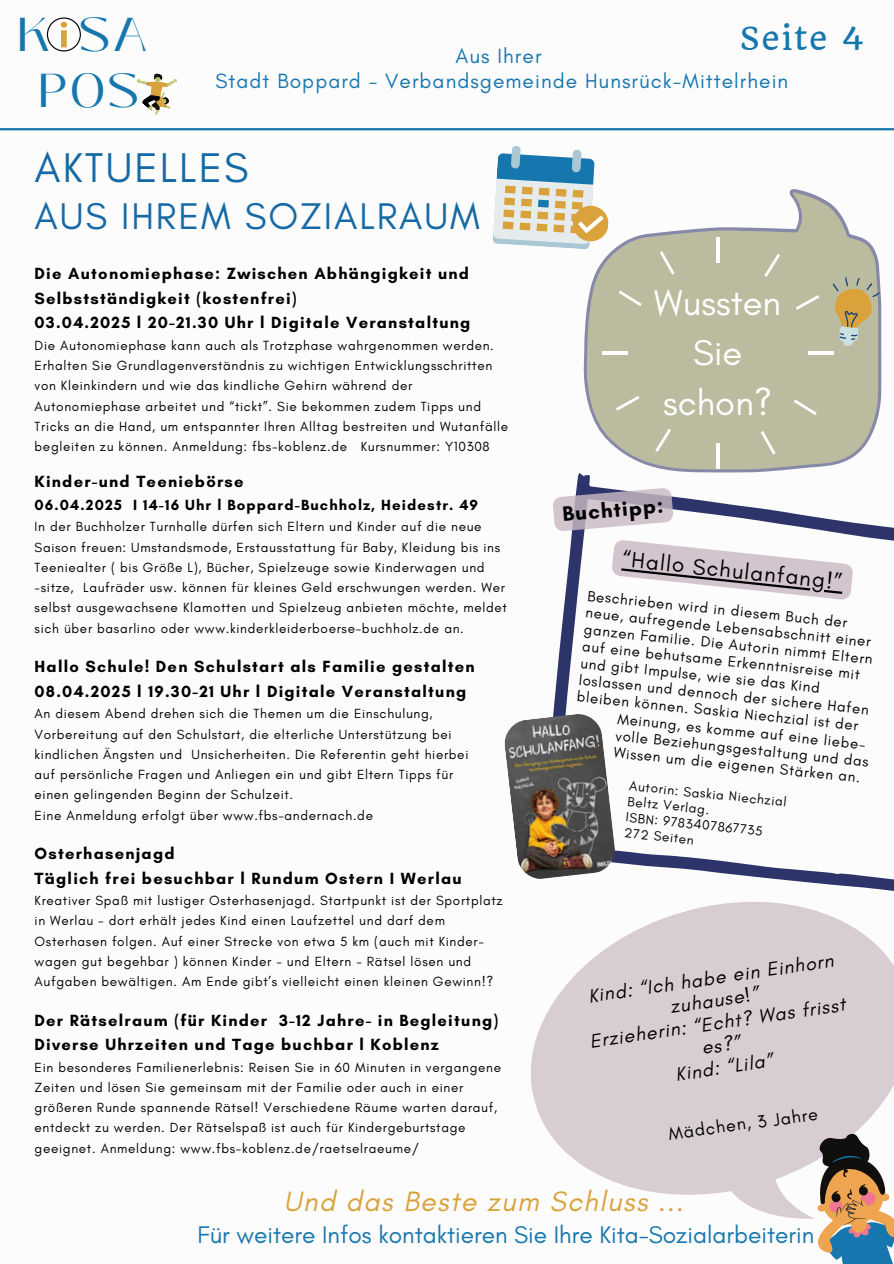
<style>
.page{position:relative;width:894px;height:1264px;background:#fff}
.page>*{position:absolute;margin:0;border:0;box-sizing:border-box;transform-origin:0 0}
.t1{font:47.4px/55.9px "Black Mango";color:#1677af;text-align:center}
.t2{font:42.3px "Glacial Indifference";letter-spacing:.05em;color:#1569a5}
.t3{font:37.8px "Glacial Indifference";letter-spacing:.05em;color:#1569a5}
.t4{font:36.3px/50.1px "Glacial Indifference";color:#fff;text-align:center}
.t5{font:31.35px "Quando";letter-spacing:.05em;color:#1677af}
.t6{font:italic 28.5px "Glacial Indifference";letter-spacing:.05em;color:#d9a23b}
.t7{font:24.45px "Glacial Indifference";color:#1677af}
.t8{font:22.5px "Glacial Indifference";color:#000}
.t9{font:700 21.15px "Glacial Indifference";color:#000}
.t10{font:21px/24.8px "Glacial Indifference";letter-spacing:.05em;color:#1677af;text-align:center}
.t11{font:italic 19.5px/22.5px "Glacial Indifference";color:#000;text-align:center}
.t12{font:18px "Glacial Indifference";color:#000}
.t13{font:700 16.5px/24.8px "Glacial Indifference";letter-spacing:.075em;color:#000}
.t14{font:15px "Glacial Indifference";color:#000}
.t15{font:700 15px "Glacial Indifference";letter-spacing:.075em;color:#000}
.t16{font:13.5px/20.2px "Glacial Indifference";letter-spacing:.05em;color:#000}
</style>
<div class="page">
<svg style="left:553px;top:473px;width:340px;height:409px"></svg>
<svg style="left:583px;top:189px;width:298px;height:283px;fill:#bbbb9f"></svg>
<hr style="left:716px;top:443px;width:3px;height:26px;background:#fff">
<hr style="left:716px;top:237px;width:3px;height:26px;background:#fff">
<hr style="left:601px;top:351px;width:26px;height:3px;background:#fff">
<hr style="left:807px;top:351px;width:26px;height:3px;background:#fff">
<svg style="left:655px;top:428px;width:16px;height:24px"></svg>
<svg style="left:764px;top:254px;width:16px;height:23px"></svg>
<svg style="left:618px;top:290px;width:23px;height:16px"></svg>
<svg style="left:793px;top:399px;width:23px;height:16px"></svg>
<svg style="left:615px;top:396px;width:24px;height:15px"></svg>
<svg style="left:795px;top:295px;width:24px;height:15px"></svg>
<svg style="left:659px;top:251px;width:15px;height:24px"></svg>
<svg style="left:760px;top:431px;width:15px;height:23px"></svg>
<svg style="left:553px;top:488px;width:120px;height:43px"></svg>
<svg style="left:530px;top:882px;width:363px;height:337px;fill:#d9cdd4"></svg>
<svg style="left:814px;top:1130px;width:79px;height:133px"></svg>
<svg style="left:493px;top:146px;width:116px;height:104px"></svg>
<svg style="left:830px;top:276px;width:50px;height:70px"></svg>
<hr style="left:0;top:128px;width:893px;height:2px;background:#1677af">
<svg style="left:136px;top:74px;width:41px;height:42px"></svg>
<div style="left:47px;top:17px;width:34px;height:34px;border:1px solid #000;border-radius:50%"></div>
<svg style="left:61px;top:22px;width:6px;height:25px"></svg>
<img style="left:504px;top:712px;width:112px;height:168px">
<svg style="left:611px;top:539px;width:241px;height:60px"></svg>
<h1 class="t1" style="left:17px;top:8px;width:132px">K SA<br>POS</h1>
<h3 class="t5" style="left:739px;top:19px;width:126px">Seite 4</h3>
<h3 class="t10" style="left:215px;top:44px;width:574px">Aus Ihrer<br>Stadt Boppard - Verbandsgemeinde Hunsrück-Mittelrhein</h3>
<h2 class="t2" style="left:35px;top:145px;width:215px">AKTUELLES</h2>
<h3 class="t3" style="left:35px;top:195px;width:446px">AUS IHREM SOZIALRAUM</h3>
<p class="t13" style="left:35px;top:261px;width:437px">Die Autonomiephase: Zwischen Abhängigkeit und<br>Selbstständigkeit (kostenfrei)<br>03.04.2025 l 20-21.30 Uhr l Digitale Veranstaltung</p>
<p class="t16" style="left:35px;top:335px;width:475px">Die Autonomiephase kann auch als Trotzphase wahrgenommen werden.<br>Erhalten Sie Grundlagenverständnis zu wichtigen Entwicklungsschritten von Kleinkindern und wie das kindliche Gehirn während der Autonomiephase arbeitet und “tickt”. Sie bekommen zudem Tipps und Tricks an die Hand, um entspannter Ihren Alltag bestreiten und Wutanfälle begleiten zu können. Anmeldung: fbs-koblenz.de Kursnummer: Y10308</p>
<p class="t13" style="left:35px;top:469px;width:210px">Kinder-und Teeniebörse</p>
<p class="t15" style="left:35px;top:495px;width:445px">06.04.2025 I 14-16 Uhr l Boppard-Buchholz, Heidestr. 49</p>
<p class="t16" style="left:35px;top:517px;width:473px">In der Buchholzer Turnhalle dürfen sich Eltern und Kinder auf die neue Saison freuen: Umstandsmode, Erstausstattung für Baby, Kleidung bis ins Teeniealter ( bis Größe L), Bücher, Spielzeuge sowie Kinderwagen und -sitze, Laufräder usw. können für kleines Geld erschwungen werden. Wer selbst ausgewachsene Klamotten und Spielzeug anbieten möchte, meldet sich über basarlino oder www.kinderkleiderboerse-buchholz.de an.</p>
<p class="t13" style="left:35px;top:654px;width:441px">Hallo Schule! Den Schulstart als Familie gestalten<br>08.04.2025 l 19.30-21 Uhr l Digitale Veranstaltung</p>
<p class="t16" style="left:35px;top:704px;width:435px">An diesem Abend drehen sich die Themen um die Einschulung, Vorbereitung auf den Schulstart, die elterliche Unterstützung bei kindlichen Ängsten und Unsicherheiten. Die Referentin geht hierbei auf persönliche Fragen und Anliegen ein und gibt Eltern Tipps für einen gelingenden Beginn der Schulzeit.<br>Eine Anmeldung erfolgt über www.fbs-andernach.de</p>
<p class="t13" style="left:35px;top:840px;width:428px">Osterhasenjagd<br>Täglich frei besuchbar l Rundum Ostern I Werlau</p>
<p class="t16" style="left:35px;top:890px;width:469px">Kreativer Spaß mit lustiger Osterhasenjagd. Startpunkt ist der Sportplatz in Werlau - dort erhält jedes Kind einen Laufzettel und darf dem Osterhasen folgen. Auf einer Strecke von etwa 5 km (auch mit Kinder&shy;wagen gut begehbar ) können Kinder - und Eltern - Rätsel lösen und Aufgaben bewältigen. Am Ende gibt’s vielleicht einen kleinen Gewinn!?</p>
<p class="t13" style="left:35px;top:1007px;width:465px">Der Rätselraum (für Kinder 3-12 Jahre- in Begleitung)<br>Diverse Uhrzeiten und Tage buchbar l Koblenz</p>
<p class="t16" style="left:35px;top:1057px;width:468px">Ein besonderes Familienerlebnis: Reisen Sie in 60 Minuten in vergangene Zeiten und lösen Sie gemeinsam mit der Familie oder auch in einer größeren Runde spannende Rätsel! Verschiedene Räume warten darauf, entdeckt zu werden. Der Rätselspaß ist auch für Kindergeburtstage geeignet. Anmeldung: www.fbs-koblenz.de/raetselraeume/</p>
<h3 class="t4" style="left:654px;top:279px;width:128px">Wussten<br>Sie schon?</h3>
<h3 class="t9" style="left:561px;top:501px;width:102px;rotate:-5deg">Buchtipp:</h3>
<h3 class="t8" style="left:623px;top:546px;width:222px;rotate:6deg">“Hallo Schulanfang!”</h3>
<p class="t14" style="left:588px;top:587px;width:262px;rotate:6deg">Beschrieben wird in diesem Buch der</p>
<p class="t14" style="left:586px;top:604px;width:288px;rotate:6deg">neue, aufregende Lebensabschnitt einer</p>
<p class="t14" style="left:584px;top:620px;width:291px;rotate:6deg">ganzen Familie. Die Autorin nimmt Eltern</p>
<p class="t14" style="left:583px;top:637px;width:280px;rotate:6deg">auf eine behutsame Erkenntnisreise mit</p>
<p class="t14" style="left:581px;top:654px;width:242px;rotate:6deg">und gibt Impulse, wie sie das Kind</p>
<p class="t14" style="left:579px;top:671px;width:293px;rotate:6deg">loslassen und dennoch der sichere Hafen</p>
<p class="t14" style="left:578px;top:687px;width:284px;rotate:6deg">bleiben können. Saskia Niechzial ist der</p>
<p class="t14" style="left:618px;top:710px;width:253px;rotate:6deg">Meinung, es komme auf eine liebe-</p>
<p class="t14" style="left:616px;top:727px;width:255px;rotate:6deg">volle Beziehungsgestaltung und das</p>
<p class="t14" style="left:614px;top:743px;width:249px;rotate:6deg">Wissen um die eigenen Stärken an.</p>
<p class="t16" style="left:630px;top:775px;width:160px;rotate:6deg">Autorin: Saskia Niechzial</p>
<p class="t16" style="left:625px;top:822px;width:71px;rotate:6deg">272 Seiten</p>
<p class="t16" style="left:628px;top:791px;width:84px;rotate:6deg">Beltz Verlag.</p>
<p class="t16" style="left:627px;top:807px;width:139px;rotate:6deg">ISBN: 9783407867735</p>
<h3 class="t11" style="left:582px;top:985px;width:259px;rotate:-8deg">Kind: “Ich habe ein Einhorn zuhause!”<br>Erzieherin: “Echt? Was frisst es?”<br>Kind: “Lila”</h3>
<h3 class="t12" style="left:667px;top:1124px;width:152px;rotate:-8deg">Mädchen, 3 Jahre</h3>
<h3 class="t6" style="left:284px;top:1185px;width:401px">Und das Beste zum Schluss ...</h3>
<h3 class="t7" style="left:197px;top:1221px;width:618px">Für weitere Infos kontaktieren Sie Ihre Kita-Sozialarbeiterin</h3>
</div>
